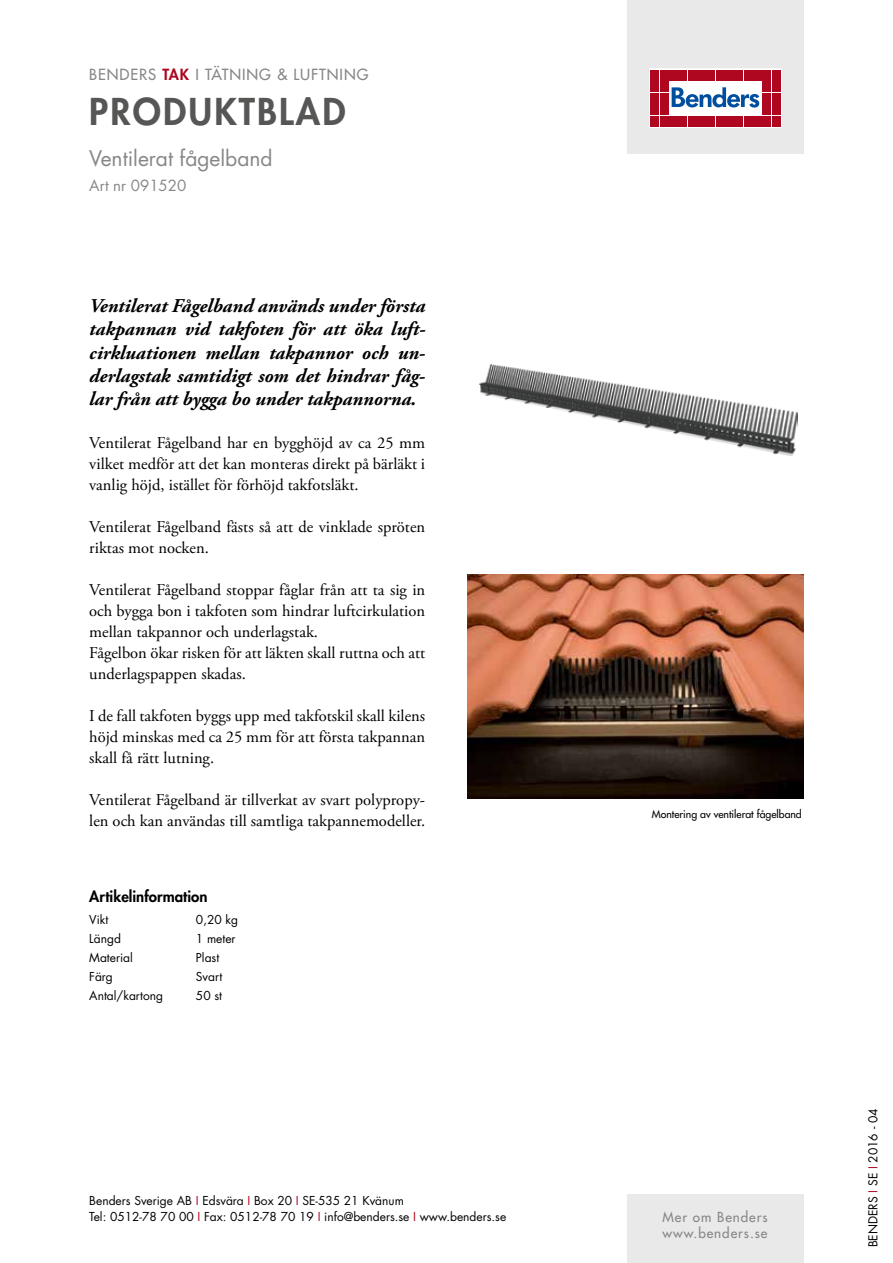
<style>
.page{position:relative;width:893px;height:1263px;background:#fff}
.page>*{position:absolute;margin:0;border:0;box-sizing:border-box;transform-origin:0 0}
.t1{font:800 36px "Futura Std";letter-spacing:.06em;color:#565655}
.t2{font:21px "Futura Std";color:#868786}
.t3{font:italic 700 19.5px/23.4px "Adobe Garamond Pro";color:#000;text-align:justify}
.t4{font:16.5px/21px "Adobe Garamond Pro";color:#000}
.t5{font:500 15px "Futura Std";letter-spacing:.06em;color:#868786}
.t6{font:800 15px "Futura Std";color:#000}
.t7{font:15px "Futura Std";color:#868786}
.t8{font:500 13.5px/16.2px "Futura Std";letter-spacing:.07em;color:#868786}
.t9{font:12px/16.5px "Futura Std";color:#000}
.t10{font:500 10.5px "Futura Std";color:#000}
.s1{font-weight:800;color:#ae071f}
.s2{color:#ae071f}
</style>
<div class="page">
<div style="left:627px;top:0;width:177px;height:153px;background:#e9e9e9"></div>
<svg style="left:649px;top:69px;width:132px;height:59px;background:#eac2c8"></svg>
<div style="left:651px;top:70px;width:8px;height:10px;background:#ae071f"></div>
<div style="left:660px;top:70px;width:8px;height:10px;background:#ae071f"></div>
<div style="left:651px;top:81px;width:8px;height:11px;background:#ae071f"></div>
<div style="left:660px;top:81px;width:8px;height:11px;background:#ae071f"></div>
<div style="left:651px;top:93px;width:8px;height:10px;background:#ae071f"></div>
<div style="left:660px;top:93px;width:8px;height:10px;background:#ae071f"></div>
<div style="left:651px;top:104px;width:8px;height:11px;background:#ae071f"></div>
<div style="left:660px;top:104px;width:8px;height:11px;background:#ae071f"></div>
<div style="left:651px;top:116px;width:8px;height:10px;background:#ae071f"></div>
<div style="left:660px;top:116px;width:8px;height:10px;background:#ae071f"></div>
<div style="left:669px;top:70px;width:8px;height:10px;background:#ae071f"></div>
<div style="left:679px;top:70px;width:8px;height:10px;background:#ae071f"></div>
<div style="left:688px;top:70px;width:8px;height:10px;background:#ae071f"></div>
<div style="left:697px;top:70px;width:9px;height:10px;background:#ae071f"></div>
<div style="left:707px;top:70px;width:8px;height:10px;background:#ae071f"></div>
<div style="left:716px;top:70px;width:8px;height:10px;background:#ae071f"></div>
<div style="left:725px;top:70px;width:9px;height:10px;background:#ae071f"></div>
<div style="left:735px;top:70px;width:8px;height:10px;background:#ae071f"></div>
<div style="left:744px;top:70px;width:8px;height:10px;background:#ae071f"></div>
<div style="left:753px;top:70px;width:9px;height:10px;background:#ae071f"></div>
<div style="left:669px;top:116px;width:8px;height:10px;background:#ae071f"></div>
<div style="left:679px;top:116px;width:8px;height:10px;background:#ae071f"></div>
<div style="left:688px;top:116px;width:8px;height:10px;background:#ae071f"></div>
<div style="left:697px;top:116px;width:9px;height:10px;background:#ae071f"></div>
<div style="left:707px;top:116px;width:8px;height:10px;background:#ae071f"></div>
<div style="left:716px;top:116px;width:8px;height:10px;background:#ae071f"></div>
<div style="left:725px;top:116px;width:9px;height:10px;background:#ae071f"></div>
<div style="left:735px;top:116px;width:8px;height:10px;background:#ae071f"></div>
<div style="left:744px;top:116px;width:8px;height:10px;background:#ae071f"></div>
<div style="left:753px;top:116px;width:9px;height:10px;background:#ae071f"></div>
<div style="left:763px;top:70px;width:8px;height:10px;background:#ae071f"></div>
<div style="left:772px;top:70px;width:8px;height:10px;background:#ae071f"></div>
<div style="left:763px;top:81px;width:8px;height:11px;background:#ae071f"></div>
<div style="left:772px;top:81px;width:8px;height:11px;background:#ae071f"></div>
<div style="left:763px;top:93px;width:8px;height:10px;background:#ae071f"></div>
<div style="left:772px;top:93px;width:8px;height:10px;background:#ae071f"></div>
<div style="left:763px;top:104px;width:8px;height:11px;background:#ae071f"></div>
<div style="left:772px;top:104px;width:8px;height:11px;background:#ae071f"></div>
<div style="left:763px;top:116px;width:8px;height:10px;background:#ae071f"></div>
<div style="left:772px;top:116px;width:8px;height:10px;background:#ae071f"></div>
<svg style="left:672px;top:87px;width:87px;height:21px;background:#8fb1d4"></svg>
<div style="left:627px;top:1195px;width:177px;height:68px;background:#e9e9e9"></div>
<img style="left:480px;top:364px;width:317px;height:91px">
<img style="left:468px;top:575px;width:336px;height:224px">
<p class="t5" style="left:89px;top:65px;width:281px">BENDERS <span class="s1">TAK</span> I TÄTNING &amp; LUFTNING</p>
<h1 class="t1" style="left:89px;top:89px;width:258px">PRODUKTBLAD</h1>
<p class="t2" style="left:89px;top:145px;width:185px">Ventilerat fågelband</p>
<p class="t7" style="left:89px;top:176px;width:99px">Art nr 091520</p>
<p class="t3" style="left:89px;top:294px;width:337px">Ventilerat Fågelband används under första takpannan vid takfoten för att öka luft&shy;cirkluationen mellan takpannor och un&shy;derlagstak samtidigt som det hindrar fåg&shy;lar från att bygga bo under takpannorna.</p>
<p class="t4" style="left:89px;top:433px;width:337px;text-align:justify">Ventilerat Fågelband har en bygghöjd av ca 25 mm vilket medför att det kan monteras direkt på bärläkt i vanlig höjd, istället för förhöjd takfotsläkt.</p>
<p class="t4" style="left:89px;top:517px;width:337px">Ventilerat Fågelband fästs så att de vinklade spröten riktas mot nocken.</p>
<p class="t4" style="left:89px;top:580px;width:337px">Ventilerat Fågelband stoppar fåglar från att ta sig in och bygga bon i takfoten som hindrar luftcirkulation mellan takpannor och underlagstak.<br>Fågelbon ökar risken för att läkten skall ruttna och att underlagspappen skadas.</p>
<p class="t4" style="left:89px;top:706px;width:337px;text-align:justify">I de fall takfoten byggs upp med takfotskil skall kilens höjd minskas med ca 25 mm för att första takpannan skall få rätt lutning.</p>
<p class="t4" style="left:89px;top:790px;width:337px">Ventilerat Fågelband är tillverkat av svart polypropy&shy;len och kan användas till samtliga takpannemodeller.</p>
<p class="t6" style="left:89px;top:887px;width:120px">Artikelinformation</p>
<p class="t9" style="left:89px;top:911px;width:21px">Vikt</p>
<p class="t9" style="left:196px;top:911px;width:44px">0,20 kg</p>
<p class="t9" style="left:89px;top:930px;width:33px">Längd</p>
<p class="t9" style="left:196px;top:930px;width:41px">1 meter</p>
<p class="t9" style="left:89px;top:950px;width:45px">Material</p>
<p class="t9" style="left:196px;top:950px;width:25px">Plast</p>
<p class="t9" style="left:89px;top:969px;width:25px">Färg</p>
<p class="t9" style="left:196px;top:969px;width:28px">Svart</p>
<p class="t9" style="left:89px;top:988px;width:75px">Antal/kartong</p>
<p class="t9" style="left:196px;top:988px;width:28px">50 st</p>
<p class="t9" style="left:89px;top:1192px;width:418px">Benders Sverige AB <span class="s2">I</span> Edsvära <span class="s2">I</span> Box 20 <span class="s2">I</span> SE-535 21 Kvänum<br>Tel: 0512-78 70 00 <span class="s2">I</span> Fax: 0512-78 70 19 <span class="s2">I</span> info@benders.se <span class="s2">I</span> www.benders.se</p>
<p class="t10" style="left:652px;top:807px;width:152px">Montering av ventilerat fågelband</p>
<p class="t8" style="left:662px;top:1209px;width:107px">Mer om Benders www.benders.se</p>
<p class="t9" style="left:865px;top:1247px;width:140px;rotate:-90deg">BENDERS <span class="s2">I</span> SE <span class="s2">I</span> 2016 - 04</p>
</div>
